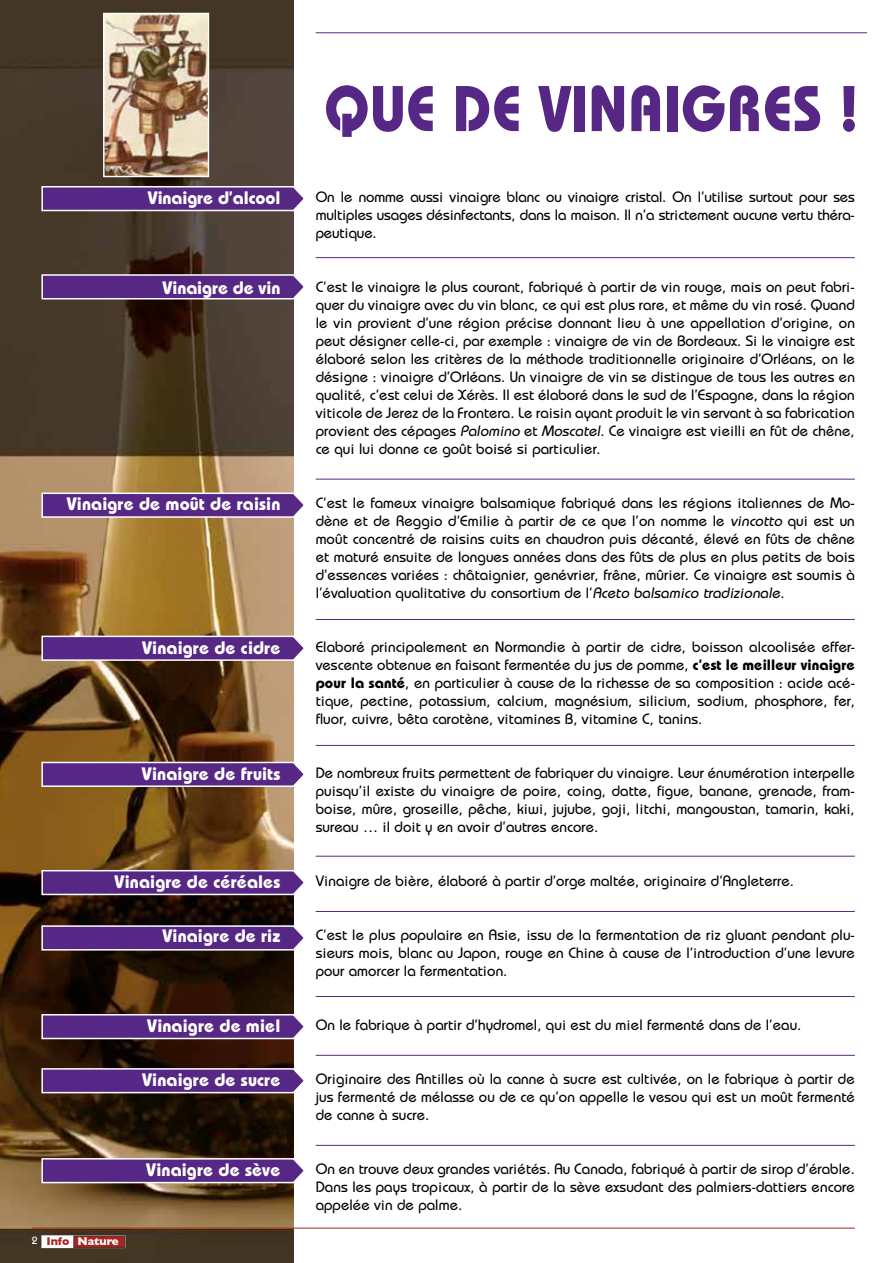
<style>
.page{position:relative;width:893px;height:1263px;background:#fff}
.page>*{position:absolute;margin:0;border:0;box-sizing:border-box;transform-origin:0 0}
.t1{font:700 64.35px "Bauhaus LT";letter-spacing:.01em;color:#562784;scale:.91 1}
.t2{font:700 18px "Bauhaus LT";letter-spacing:.01em;color:#fff}
.t3{font:500 15px/18px "Bauhaus LT";letter-spacing:.01em;color:#000;text-align:justify}
.t4{font:700 11.4px "Gill Sans";color:#fff}
.s1{font-style:italic}
.s2{font-weight:700}
.s3{font-family:"Bauhaus LT";font-weight:500;font-size:10.5px}
.s4{color:#ab2321}
</style>
<div class="page">
<img style="left:0;top:0;width:293px;height:1263px">
<hr style="left:316px;top:33px;width:551px;height:1px;background:#562784">
<hr style="left:32px;top:1228px;width:823px;height:1px;background:#ab2321">
<div style="left:41px;top:1235px;width:84px;height:13px;background:#fff;border:2px solid #fff"></div>
<div style="left:74px;top:1236px;width:51px;height:11px;background:#ab2321;border:1px solid #423625"></div>
<svg style="left:41px;top:185px;width:263px;height:27px;background:#6b458f"></svg>
<svg style="left:41px;top:273px;width:263px;height:27px;background:#6b448e"></svg>
<svg style="left:41px;top:492px;width:263px;height:26px;background:#704893"></svg>
<svg style="left:41px;top:635px;width:263px;height:27px;background:#6f488f"></svg>
<svg style="left:41px;top:761px;width:263px;height:27px;background:#6e468e"></svg>
<svg style="left:41px;top:869px;width:263px;height:27px;background:#6c458d"></svg>
<svg style="left:41px;top:924px;width:263px;height:27px;background:#68428c"></svg>
<svg style="left:41px;top:1013px;width:263px;height:27px;background:#6a428c"></svg>
<svg style="left:41px;top:1067px;width:263px;height:27px;background:#69428c"></svg>
<svg style="left:41px;top:1157px;width:263px;height:27px;background:#6e468e"></svg>
<hr style="left:316px;top:257px;width:539px;height:1px;background:#562784">
<hr style="left:316px;top:479px;width:539px;height:1px;background:#562784">
<hr style="left:316px;top:619px;width:539px;height:1px;background:#562784">
<hr style="left:316px;top:856px;width:539px;height:1px;background:#562784">
<hr style="left:316px;top:911px;width:539px;height:1px;background:#562784">
<hr style="left:316px;top:996px;width:539px;height:1px;background:#562784">
<hr style="left:316px;top:1055px;width:539px;height:1px;background:#562784">
<hr style="left:316px;top:1145px;width:539px;height:1px;background:#562784">
<hr style="left:316px;top:745px;width:539px;height:1px;background:#562784">
<img style="left:105px;top:15px;width:102px;height:160px">
<div style="left:103px;top:13px;width:106px;height:164px;border:1px solid #fff"></div>
<h1 class="t1" style="left:324px;top:69px;width:589px">QUE DE VINAIGRES !</h1>
<p class="t2" style="left:148px;top:186px;width:134px">Vinaigre d’alcool</p>
<p class="t3" style="left:316px;top:187px;width:541px">On le nomme aussi vinaigre blanc ou vinaigre cristal. On l’utilise surtout pour ses multiples usages désinfectants, dans la maison. Il n’a strictement aucune vertu théra&shy;peutique.</p>
<p class="t2" style="left:163px;top:276px;width:119px">Vinaigre de vin</p>
<p class="t2" style="left:67px;top:492px;width:215px">Vinaigre de moût de raisin</p>
<p class="t3" style="left:316px;top:277px;width:541px">C’est le vinaigre le plus courant, fabriqué à partir de vin rouge, mais on peut fabri&shy;quer du vinaigre avec du vin blanc, ce qui est plus rare, et même du vin rosé. Quand le vin provient d’une région précise donnant lieu à une appellation d’origine, on peut désigner celle-ci, par exemple : vinaigre de vin de Bordeaux. Si le vinaigre est élaboré selon les critères de la méthode traditionnelle originaire d’Orléans, on le désigne : vinaigre d’Orléans. Un vinaigre de vin se distingue de tous les autres en qualité, c’est celui de Xérès. Il est élaboré dans le sud de l’Espagne, dans la région viticole de Jerez de la Frontera. Le raisin ayant produit le vin servant à sa fabrication provient des cépages <span class="s1">Palomino</span> et <span class="s1">Moscatel</span>. Ce vinaigre est vieilli en fût de chêne, ce qui lui donne ce goût boisé si particulier.</p>
<p class="t3" style="left:316px;top:493px;width:541px">C’est le fameux vinaigre balsamique fabriqué dans les régions italiennes de Mo&shy;dène et de Reggio d’Emilie à partir de ce que l’on nomme le <span class="s1">vincotto</span> qui est un moût concentré de raisins cuits en chaudron puis décanté, élevé en fûts de chêne et maturé ensuite de longues années dans des fûts de plus en plus petits de bois d’essences variées : châtaignier, genévrier, frêne, mûrier. Ce vinaigre est soumis à l’évaluation qualitative du consortium de l’<span class="s1">Aceto balsamico tradizionale</span>.</p>
<p class="t2" style="left:142px;top:636px;width:140px">Vinaigre de cidre</p>
<p class="t3" style="left:316px;top:637px;width:541px">Elaboré principalement en Normandie à partir de cidre, boisson alcoolisée effer&shy;vescente obtenue en faisant fermentée du jus de pomme, <span class="s2">c’est le meilleur vinaigre pour la santé</span>, en particulier à cause de la richesse de sa composition : acide acé&shy;tique, pectine, potassium, calcium, magnésium, silicium, sodium, phosphore, fer, fluor, cuivre, bêta carotène, vitamines B, vitamine C, tanins.</p>
<p class="t2" style="left:142px;top:762px;width:140px">Vinaigre de fruits</p>
<p class="t3" style="left:316px;top:763px;width:541px">De nombreux fruits permettent de fabriquer du vinaigre. Leur énumération interpelle puisqu’il existe du vinaigre de poire, coing, datte, figue, banane, grenade, fram&shy;boise, mûre, groseille, pêche, kiwi, jujube, goji, litchi, mangoustan, tamarin, kaki, sureau … il doit y en avoir d’autres encore.</p>
<p class="t2" style="left:115px;top:870px;width:167px">Vinaigre de céréales</p>
<p class="t2" style="left:162px;top:924px;width:120px">Vinaigre de riz</p>
<p class="t3" style="left:316px;top:871px;width:480px">Vinaigre de bière, élaboré à partir d’orge maltée, originaire d’Angleterre.</p>
<p class="t3" style="left:316px;top:925px;width:541px">C’est le plus populaire en Asie, issu de la fermentation de riz gluant pendant plu&shy;sieurs mois, blanc au Japon, rouge en Chine à cause de l’introduction d’une levure pour amorcer la fermentation.</p>
<p class="t2" style="left:147px;top:1014px;width:135px">Vinaigre de miel</p>
<p class="t2" style="left:142px;top:1068px;width:140px">Vinaigre de sucre</p>
<p class="t3" style="left:316px;top:1015px;width:487px">On le fabrique à partir d’hydromel, qui est du miel fermenté dans de l’eau.</p>
<p class="t3" style="left:316px;top:1069px;width:541px">Originaire des Antilles où la canne à sucre est cultivée, on le fabrique à partir de jus fermenté de mélasse ou de ce qu’on appelle le vesou qui est un moût fermenté de canne à sucre.</p>
<p class="t2" style="left:146px;top:1158px;width:136px">Vinaigre de sève</p>
<p class="t3" style="left:316px;top:1159px;width:541px">On en trouve deux grandes variétés. Au Canada, fabriqué à partir de sirop d’érable.<br>Dans les pays tropicaux, à partir de la sève exsudant des palmiers-dattiers encore appelée vin de palme.</p>
<p class="t4" style="left:32px;top:1235px;width:88px"><span class="s3">2</span> <span class="s4">Info</span> Nature</p>
</div>
